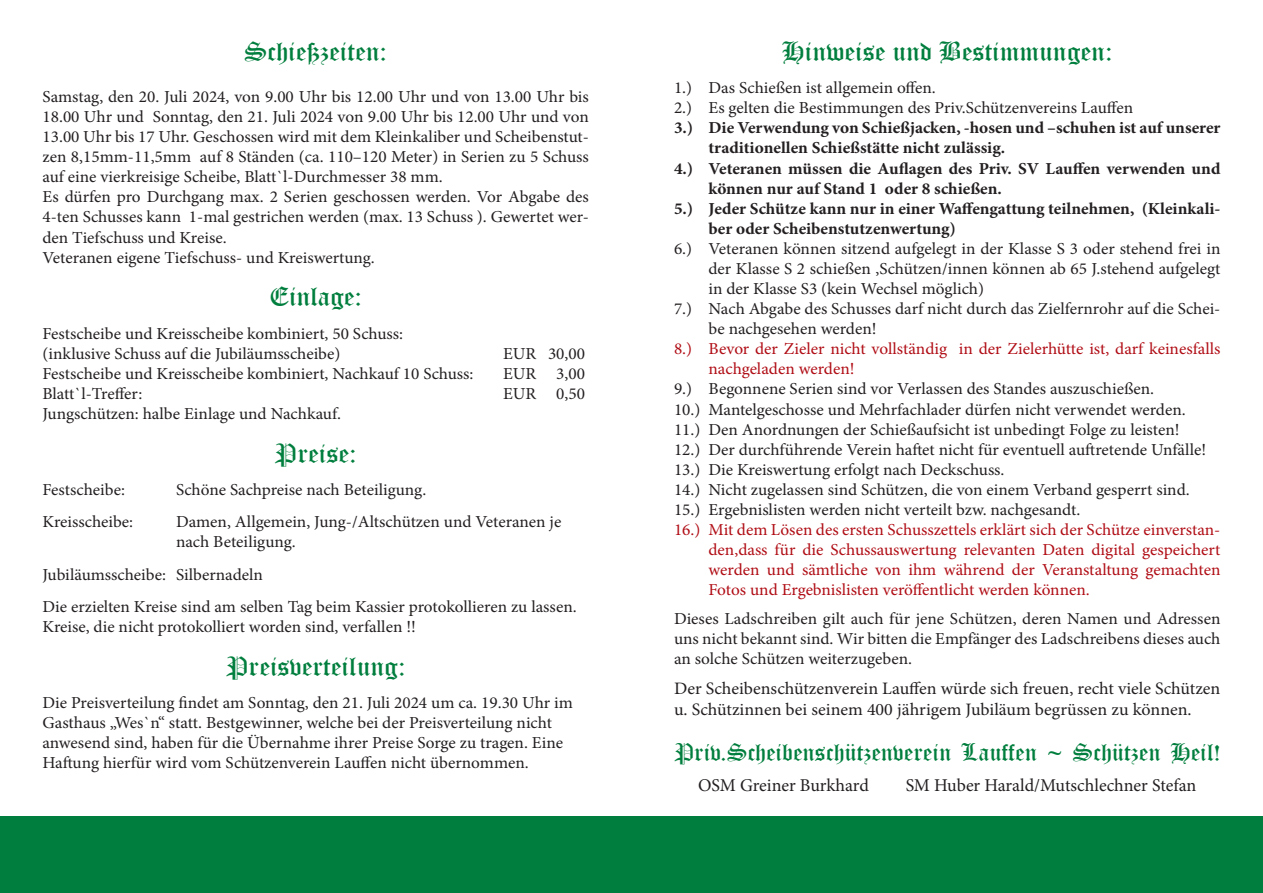
<style>
.page{position:relative;width:1263px;height:893px;background:#fff}
.page>*{position:absolute;margin:0;border:0;box-sizing:border-box;transform-origin:0 0}
.t1{font:26.25px "Old English Text";color:#007e3d}
.t2{font:24px "Old English Text";color:#007e3d}
.t3{font:18px "Minion Pro";letter-spacing:-.005em;color:#231f20}
.t4{font:17.4px/21px "Minion Pro";color:#231f20}
.t5{font:16.8px/20.1px "Minion Pro";color:#231f20}
.t6{font:16.8px/20.1px "Minion Pro";color:#b00d15}
.t7{font:700 16.8px "Minion Pro";color:#231f20}
</style>
<div class="page">
<div style="left:0;top:816px;width:1263px;height:77px;background:#007e3d"></div>
<h1 class="t1" style="left:244px;top:35px;width:144px">Schießzeiten:</h1>
<p class="t5" style="left:43px;top:87px;width:548px">Samstag, den 20. Juli 2024, von 9.00 Uhr bis 12.00 Uhr und von 13.00 Uhr bis 18.00 Uhr und Sonntag, den 21. Juli 2024 von 9.00 Uhr bis 12.00 Uhr und von 13.00 Uhr bis 17 Uhr. Geschossen wird mit dem Kleinkaliber und Scheibenstut&shy;zen 8,15mm-11,5mm auf 8 Ständen (ca. 110–120 Meter) in Serien zu 5 Schuss auf eine vierkreisige Scheibe, Blatt`l-Durchmesser 38 mm.<br>Es dürfen pro Durchgang max. 2 Serien geschossen werden. Vor Abgabe des 4-ten Schusses kann 1-mal gestrichen werden (max. 13 Schuss ). Gewertet wer&shy;den Tiefschuss und Kreise.<br>Veteranen eigene Tiefschuss- und Kreiswertung.</p>
<h1 class="t1" style="left:269px;top:280px;width:94px">Einlage:</h1>
<p class="t5" style="left:43px;top:323px;width:362px">Festscheibe und Kreisscheibe kombiniert, 50 Schuss: (inklusive Schuss auf die Jubiläumsscheibe)</p>
<p class="t5" style="left:503px;top:343px;width:83px">EUR 30,00</p>
<p class="t5" style="left:43px;top:363px;width:432px">Festscheibe und Kreisscheibe kombiniert, Nachkauf 10 Schuss:</p>
<p class="t5" style="left:503px;top:363px;width:83px">EUR 3,00</p>
<p class="t5" style="left:43px;top:383px;width:101px">Blatt`l-Treffer:</p>
<p class="t5" style="left:503px;top:383px;width:83px">EUR 0,50</p>
<p class="t5" style="left:43px;top:404px;width:300px">Jungschützen: halbe Einlage und Nachkauf.</p>
<h1 class="t1" style="left:275px;top:436px;width:84px">Preise:</h1>
<p class="t5" style="left:43px;top:480px;width:84px">Festscheibe:</p>
<p class="t5" style="left:176px;top:480px;width:252px">Schöne Sachpreise nach Beteiligung.</p>
<p class="t5" style="left:43px;top:512px;width:92px">Kreisscheibe:</p>
<p class="t5" style="left:176px;top:512px;width:387px">Damen, Allgemein, Jung-/Altschützen und Veteranen je nach Beteiligung.</p>
<p class="t5" style="left:43px;top:558px;width:536px;line-height:32.2px">Jubiläumsscheibe: Silbernadeln<br>Die erzielten Kreise sind am selben Tag beim Kassier protokollieren zu lassen.</p>
<p class="t5" style="left:43px;top:617px;width:375px">Kreise, die nicht protokolliert worden sind, verfallen !!</p>
<h1 class="t1" style="left:226px;top:649px;width:181px">Preisverteilung:</h1>
<p class="t5" style="left:43px;top:693px;width:532px">Die Preisverteilung findet am Sonntag, den 21. Juli 2024 um ca. 19.30 Uhr im Gasthaus „Wes`n“ statt. Bestgewinner, welche bei der Preisverteilung nicht anwesend sind, haben für die Übernahme ihrer Preise Sorge zu tragen. Eine Haftung hierfür wird vom Schützenverein Lauffen nicht übernommen.</p>
<h1 class="t1" style="left:782px;top:35px;width:332px">Hinweise und Bestimmungen:</h1>
<p class="t5" style="left:674px;top:78px;width:461px">1.) Das Schießen ist allgemein offen.<br>2.) Es gelten die Bestimmungen des Priv.Schützenvereins Lauffen</p>
<p class="t7" style="left:674px;top:118px;width:548px">3.) Die Verwendung von Schießjacken, -hosen und –schuhen ist auf unserer</p>
<p class="t7" style="left:708px;top:138px;width:298px">traditionellen Schießstätte nicht zulässig.</p>
<p class="t7" style="left:674px;top:158px;width:548px">4.) Veteranen müssen die Auflagen des Priv. SV Lauffen verwenden und</p>
<p class="t7" style="left:708px;top:178px;width:295px">können nur auf Stand 1 oder 8 schießen.</p>
<p class="t7" style="left:674px;top:198px;width:548px">5.) Jeder Schütze kann nur in einer Waffengattung teilnehmen, (Kleinkali-</p>
<p class="t7" style="left:708px;top:218px;width:249px">ber oder Scheibenstutzenwertung)</p>
<p class="t5" style="left:674px;top:239px;width:548px">6.) Veteranen können sitzend aufgelegt in der Klasse S 3 oder stehend frei in</p>
<p class="t5" style="left:708px;top:259px;width:513px">der Klasse S 2 schießen ,Schützen/innen können ab 65 J.stehend aufgelegt</p>
<p class="t5" style="left:708px;top:279px;width:277px">in der Klasse S3 (kein Wechsel möglich)</p>
<p class="t5" style="left:674px;top:299px;width:548px">7.) Nach Abgabe des Schusses darf nicht durch das Zielfernrohr auf die Schei-</p>
<p class="t5" style="left:708px;top:319px;width:170px">be nachgesehen werden!</p>
<p class="t6" style="left:708px;top:339px;width:513px;text-indent:-34px">8.) Bevor der Zieler nicht vollständig in der Zielerhütte ist, darf keinesfalls nachgeladen werden!</p>
<p class="t5" style="left:674px;top:379px;width:534px">9.) Begonnene Serien sind vor Verlassen des Standes auszuschießen.<br>10.) Mantelgeschosse und Mehrfachlader dürfen nicht verwendet werden.<br>11.) Den Anordnungen der Schießaufsicht ist unbedingt Folge zu leisten!<br>12.) Der durchführende Verein haftet nicht für eventuell auftretende Unfälle!<br>13.) Die Kreiswertung erfolgt nach Deckschuss.<br>14.) Nicht zugelassen sind Schützen, die von einem Verband gesperrt sind.<br>15.) Ergebnislisten werden nicht verteilt bzw. nachgesandt.</p>
<p class="t6" style="left:708px;top:520px;width:513px;text-align:justify;text-indent:-34px">16.) Mit dem Lösen des ersten Schusszettels erklärt sich der Schütze einverstan&shy;den,dass für die Schussauswertung relevanten Daten digital gespeichert werden und sämtliche von ihm während der Veranstaltung gemachten Fotos und Ergebnislisten veröffentlicht werden können.</p>
<p class="t5" style="left:674px;top:609px;width:548px;text-align:justify">Dieses Ladschreiben gilt auch für jene Schützen, deren Namen und Adressen uns nicht bekannt sind. Wir bitten die Empfänger des Ladschreibens dieses auch an solche Schützen weiterzugeben.</p>
<p class="t4" style="left:674px;top:678px;width:548px">Der Scheibenschützenverein Lauffen würde sich freuen, recht viele Schützen u. Schützinnen bei seinem 400 jährigem Jubiläum begrüssen zu können.</p>
<h2 class="t2" style="left:674px;top:737px;width:548px">Priv.Scheibenschützenverein Lauffen ~ Schützen Heil!</h2>
<p class="t3" style="left:698px;top:773px;width:172px">OSM Greiner Burkhard</p>
<p class="t3" style="left:906px;top:773px;width:292px">SM Huber Harald/Mutschlechner Stefan</p>
</div>
